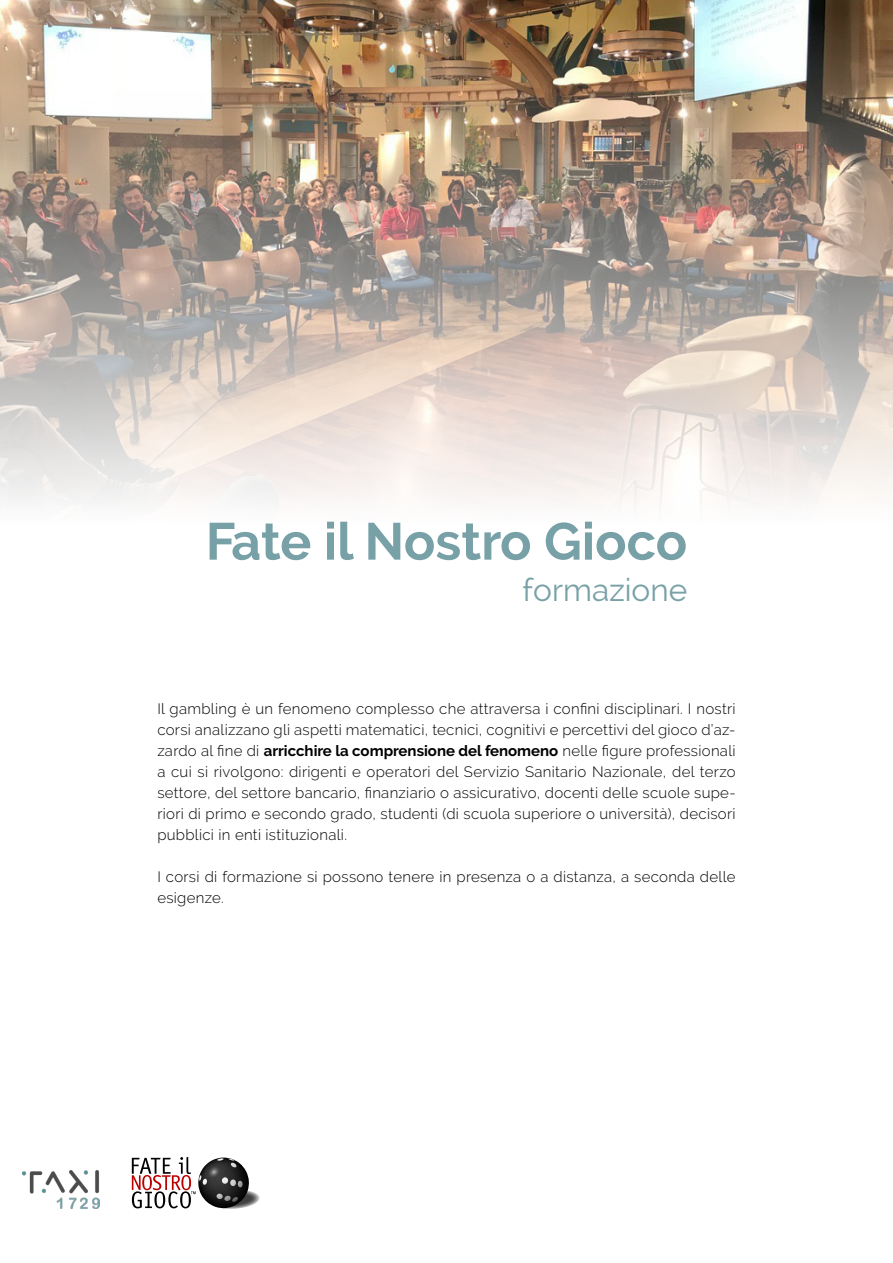
<style>
.page{position:relative;width:893px;height:1263px;background:#fff}
.page>*{position:absolute;margin:0;border:0;box-sizing:border-box;transform-origin:0 0}
.t1{font:700 52.05px "Raleway";color:#78a1a7}
.t2{font:31.65px "Raleway";color:#78a1a7}
.t3{font:300 15px/21px "Raleway";letter-spacing:.02em;color:#000;text-align:justify}
.s1{font-weight:700}
</style>
<div class="page">
<img style="left:0;top:0;width:893px;height:502px">
<img style="left:23px;top:1170px;width:77px;height:39px">
<svg style="left:132px;top:1157px;width:128px;height:52px"></svg>
<img style="left:207px;top:1165px;width:15px;height:13px">
<h1 class="t1" style="left:206px;top:512px;width:483px">Fate il Nostro Gioco</h1>
<h2 class="t2" style="left:523px;top:571px;width:166px">formazione</h2>
<p class="t3" style="left:157px;top:698px;width:580px">Il gambling è un fenomeno complesso che attraversa i confini disciplinari. I nostri corsi analizzano gli aspetti matematici, tecnici, cognitivi e percettivi del gioco d’az&shy;zardo al fine di <span class="s1">arricchire la comprensione del fenomeno</span> nelle figure professionali a cui si rivolgono: dirigenti e operatori del Servizio Sanitario Nazionale, del terzo settore, del settore bancario, finanziario o assicurativo, docenti delle scuole supe&shy;riori di primo e secondo grado, studenti (di scuola superiore o università), decisori pubblici in enti istituzionali.</p>
<p class="t3" style="left:157px;top:866px;width:580px">I corsi di formazione si possono tenere in presenza o a distanza, a seconda delle esigenze.</p>
</div>
